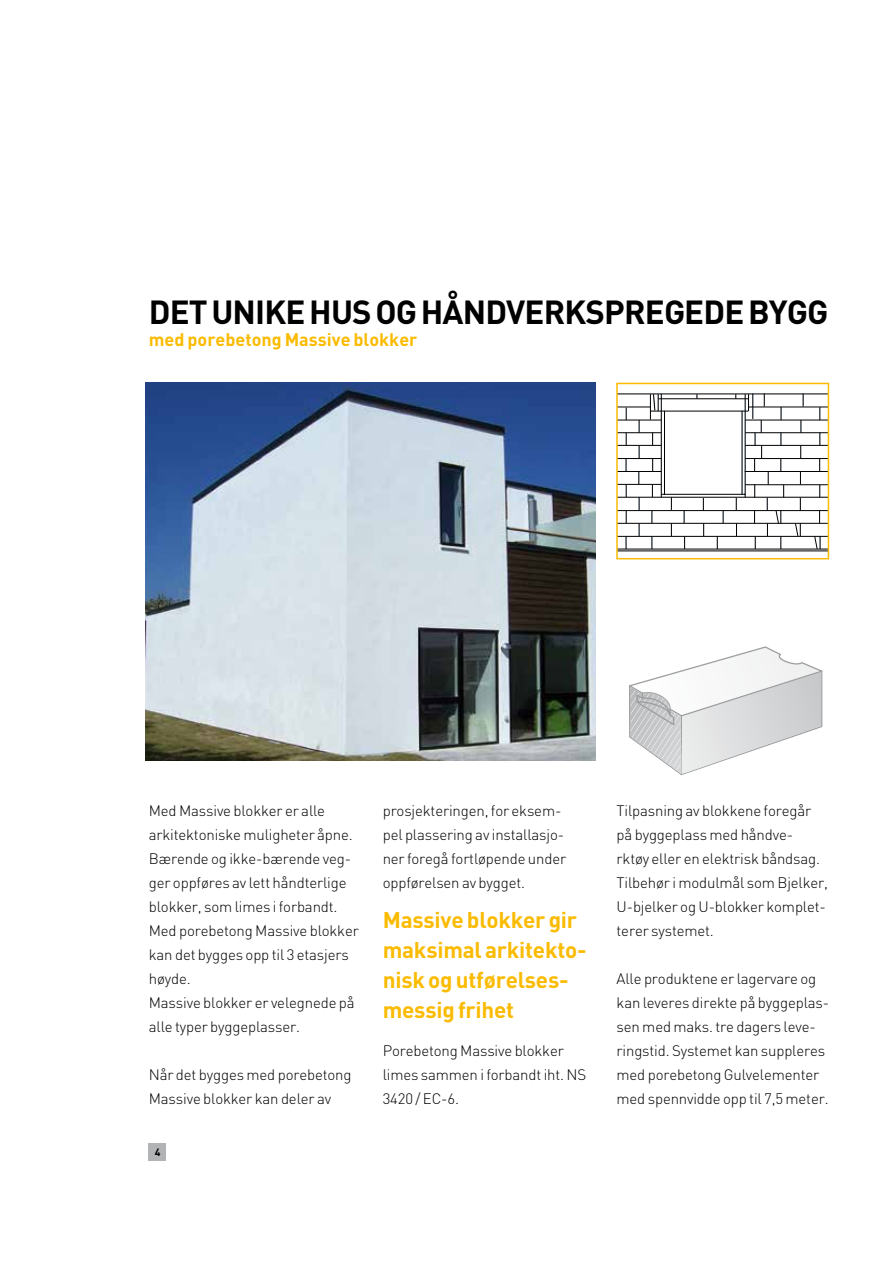
<style>
.page{position:relative;width:893px;height:1263px;background:#fff}
.page>*{position:absolute;margin:0;border:0;box-sizing:border-box;transform-origin:0 0}
.t1{font:700 33px "DIN";letter-spacing:-.025em;color:#000}
.t2{font:700 22.5px/30px "DIN";letter-spacing:-.01em;color:#fabb00}
.t3{font:700 18px "DIN";color:#fabb00}
.t4{font:300 15px/24px "DIN";letter-spacing:-.01em;color:#000}
.t5{font:700 10.5px "DIN";color:#000}
</style>
<div class="page">
<div style="left:149px;top:1144px;width:17px;height:17px;background:#b1b3b4"></div>
<hr style="left:617px;top:394px;width:211px;height:1px;background:#000">
<hr style="left:617px;top:497px;width:211px;height:1px;background:#000">
<hr style="left:617px;top:523px;width:211px;height:1px;background:#000">
<hr style="left:617px;top:549px;width:211px;height:1px;background:#000">
<hr style="left:617px;top:551px;width:211px;height:1px;background:#000">
<hr style="left:617px;top:471px;width:44px;height:1px;background:#000">
<hr style="left:650px;top:411px;width:98px;height:1px;background:#000">
<hr style="left:658px;top:398px;width:91px;height:1px;background:#000">
<hr style="left:617px;top:445px;width:44px;height:1px;background:#000">
<hr style="left:617px;top:420px;width:44px;height:1px;background:#000">
<hr style="left:745px;top:420px;width:83px;height:1px;background:#000">
<hr style="left:745px;top:445px;width:83px;height:1px;background:#000">
<hr style="left:745px;top:471px;width:83px;height:1px;background:#000">
<hr style="left:617px;top:536px;width:211px;height:1px;background:#000">
<hr style="left:892px;top:394px;width:1px;height:157px;background:#000">
<hr style="left:664px;top:411px;width:1px;height:84px;background:#000">
<hr style="left:742px;top:411px;width:1px;height:84px;background:#000">
<svg style="left:684px;top:511px;width:1px;height:12px"></svg>
<svg style="left:723px;top:511px;width:1px;height:12px"></svg>
<svg style="left:626px;top:408px;width:1px;height:12px"></svg>
<svg style="left:781px;top:408px;width:1px;height:12px"></svg>
<svg style="left:819px;top:408px;width:1px;height:12px"></svg>
<svg style="left:639px;top:523px;width:1px;height:13px"></svg>
<svg style="left:703px;top:523px;width:1px;height:13px"></svg>
<svg style="left:671px;top:523px;width:1px;height:13px"></svg>
<svg style="left:736px;top:523px;width:1px;height:13px"></svg>
<svg style="left:626px;top:536px;width:1px;height:13px"></svg>
<svg style="left:652px;top:536px;width:1px;height:13px"></svg>
<svg style="left:684px;top:536px;width:1px;height:13px"></svg>
<svg style="left:717px;top:536px;width:1px;height:13px"></svg>
<svg style="left:780px;top:536px;width:1px;height:13px"></svg>
<svg style="left:814px;top:535px;width:7px;height:15px"></svg>
<svg style="left:795px;top:523px;width:6px;height:14px"></svg>
<svg style="left:650px;top:393px;width:9px;height:27px"></svg>
<hr style="left:745px;top:458px;width:83px;height:1px;background:#000">
<hr style="left:745px;top:484px;width:83px;height:1px;background:#000">
<hr style="left:617px;top:510px;width:211px;height:1px;background:#000">
<hr style="left:617px;top:484px;width:44px;height:1px;background:#000">
<hr style="left:617px;top:458px;width:44px;height:1px;background:#000">
<hr style="left:617px;top:432px;width:44px;height:1px;background:#000">
<hr style="left:745px;top:432px;width:83px;height:1px;background:#000">
<svg style="left:783px;top:485px;width:1px;height:12px"></svg>
<svg style="left:800px;top:472px;width:1px;height:12px"></svg>
<svg style="left:819px;top:485px;width:1px;height:12px"></svg>
<svg style="left:819px;top:511px;width:1px;height:12px"></svg>
<svg style="left:652px;top:511px;width:1px;height:12px"></svg>
<svg style="left:626px;top:511px;width:1px;height:12px"></svg>
<svg style="left:800px;top:497px;width:1px;height:13px"></svg>
<svg style="left:639px;top:497px;width:1px;height:14px"></svg>
<svg style="left:626px;top:485px;width:1px;height:12px"></svg>
<svg style="left:638px;top:472px;width:1px;height:12px"></svg>
<svg style="left:626px;top:458px;width:1px;height:13px"></svg>
<svg style="left:639px;top:445px;width:1px;height:14px"></svg>
<svg style="left:626px;top:433px;width:1px;height:12px"></svg>
<svg style="left:639px;top:420px;width:1px;height:13px"></svg>
<svg style="left:819px;top:458px;width:1px;height:13px"></svg>
<svg style="left:780px;top:459px;width:1px;height:13px"></svg>
<svg style="left:800px;top:445px;width:1px;height:13px"></svg>
<svg style="left:781px;top:432px;width:1px;height:14px"></svg>
<svg style="left:820px;top:432px;width:1px;height:13px"></svg>
<svg style="left:801px;top:420px;width:1px;height:13px"></svg>
<svg style="left:652px;top:458px;width:1px;height:13px"></svg>
<svg style="left:775px;top:510px;width:6px;height:14px"></svg>
<svg style="left:652px;top:432px;width:1px;height:13px"></svg>
<svg style="left:652px;top:484px;width:1px;height:13px"></svg>
<svg style="left:671px;top:497px;width:1px;height:13px"></svg>
<svg style="left:736px;top:498px;width:1px;height:12px"></svg>
<hr style="left:661px;top:394px;width:1px;height:103px;background:#000">
<hr style="left:745px;top:394px;width:1px;height:103px;background:#000">
<hr style="left:661px;top:494px;width:84px;height:1px;background:#000">
<hr style="left:748px;top:407px;width:80px;height:1px;background:#000">
<hr style="left:617px;top:407px;width:33px;height:1px;background:#000">
<svg style="left:748px;top:393px;width:21px;height:156px"></svg>
<svg style="left:803px;top:394px;width:1px;height:12px"></svg>
<svg style="left:703px;top:498px;width:1px;height:13px"></svg>
<div style="left:616px;top:383px;width:213px;height:176px;border:2px solid #fabb00"></div>
<img style="left:146px;top:383px;width:449px;height:378px">
<svg style="left:629px;top:646px;width:193px;height:129px"></svg>
<h1 class="t1" style="left:149px;top:291px;width:681px">DET UNIKE HUS OG HÅNDVERKSPREGEDE BYGG</h1>
<p class="t3" style="left:149px;top:328px;width:270px">med porebetong Massive blokker</p>
<p class="t4" style="left:149px;top:798px;width:212px">Med Massive blokker er alle arkitektoniske muligheter åpne.<br>Bærende og ikke-bærende veg&shy;ger oppføres av lett håndterlige blokker, som limes i forbandt.<br>Med porebetong Massive blokker kan det bygges opp til 3 etasjers høyde.<br>Massive blokker er velegnede på alle typer byggeplasser.</p>
<p class="t4" style="left:149px;top:1062px;width:204px">Når det bygges med porebetong<br>Massive blokker kan deler av</p>
<p class="t5" style="left:155px;top:1145px;width:7px">4</p>
<p class="t4" style="left:383px;top:798px;width:185px">prosjekteringen, for eksem&shy;pel plassering av installasjo&shy;ner foregå fortløpende under oppførelsen av bygget.</p>
<h2 class="t2" style="left:383px;top:904px;width:205px">Massive blokker gir maksimal arkitekto&shy;nisk og utførelses&shy;messig frihet</h2>
<p class="t4" style="left:383px;top:1038px;width:205px">Porebetong Massive blokker limes sammen i forbandt iht. NS<br>3420 / EC-6.</p>
<p class="t4" style="left:617px;top:798px;width:213px">Tilpasning av blokkene foregår på byggeplass med håndve&shy;rktøy eller en elektrisk båndsag.<br>Tilbehør i modulmål som Bjelker,<br>U-bjelker og U-blokker komplet&shy;terer systemet.</p>
<p class="t4" style="left:617px;top:966px;width:214px">Alle produktene er lagervare og kan leveres direkte på byggeplas&shy;sen med maks. tre dagers leve&shy;ringstid. Systemet kan suppleres med porebetong Gulvelementer med spennvidde opp til 7,5 meter.</p>
</div>
